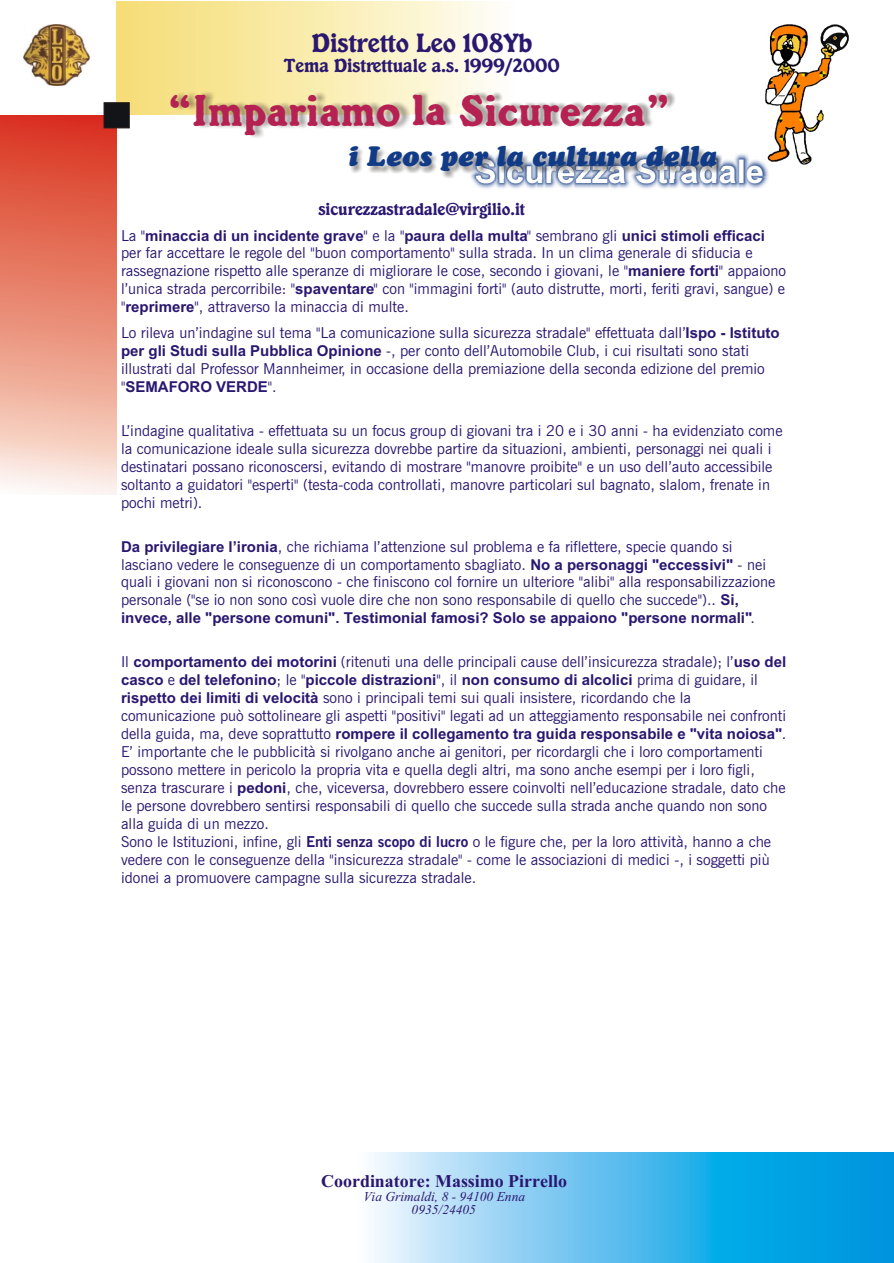
<style>
.page{position:relative;width:894px;height:1263px;background:#fff}
.page>*{position:absolute;margin:0;border:0;box-sizing:border-box;transform-origin:0 0}
.t1{font:44.55px "Gorilla BT";color:#b52152}
.t2{font:700 32.7px "Arial";color:#fff}
.t3{font:27.6px "Kabarett D";color:#291770}
.t4{font:27px "Cooper Blk It Hd BT";color:#123b87}
.t5{font:19.95px "Kabarett D";color:#291770}
.t6{font:18px "Kabarett D";color:#291770}
.t7{font:700 18px "Times New Roman";color:#291770}
.t8{font:15px/18px "News Goth BT";color:#291770}
.t9{font:700 15px "Arial";color:#291770}
.t10{font:italic 13.5px/13.5px "Times New Roman";color:#291770;text-align:center}
.s1{font-family:"News Goth BT";font-weight:400}
.s2{font-family:"Arial";font-weight:700}
.s3{font-weight:700}
</style>
<div class="page">
<img style="left:372px;top:1152px;width:522px;height:111px">
<img style="left:117px;top:1px;width:375px;height:114px">
<img style="left:765px;top:24px;width:84px;height:141px">
<img style="left:454px;top:91px;width:221px;height:36px">
<img style="left:415px;top:91px;width:39px;height:35px">
<img style="left:172px;top:91px;width:238px;height:47px">
<img style="left:472px;top:152px;width:299px;height:37px">
<img style="left:351px;top:148px;width:372px;height:31px">
<img style="left:23px;top:24px;width:67px;height:61px">
<img style="left:0;top:115px;width:117px;height:380px">
<div style="left:104px;top:103px;width:25px;height:25px;background:#121417;border:1px solid #1f1a17"></div>
<h3 class="t3" style="left:312px;top:29px;width:222px">Distretto Leo 108Yb</h3>
<h3 class="t5" style="left:284px;top:55px;width:278px">Tema Distrettuale a.s. 1999/2000</h3>
<h1 class="t1" style="left:168px;top:92px;width:504px">“Impariamo la Sicurezza”</h1>
<h2 class="t2" style="left:475px;top:159px;width:290px">Sicurezza Stradale</h2>
<h3 class="t4" style="left:349px;top:146px;width:370px">i Leos per la cultura della</h3>
<p class="t6" style="left:318px;top:200px;width:208px">sicurezzastradale@virgilio.it</p>
<p class="t9" style="left:121px;top:230px;width:646px"><span class="s1">La "</span>minaccia di un incidente grave<span class="s1">" e la "</span>paura della multa<span class="s1">" sembrano gli</span> unici stimoli efficaci</p>
<p class="t8" style="left:121px;top:246px;width:666px">per far accettare le regole del "buon comportamento" sulla strada. In un clima generale di sfiducia e rassegnazione rispetto alle speranze di migliorare le cose, secondo i giovani, le "<span class="s2">maniere forti</span>" appaiono l’unica strada percorribile: "<span class="s2">spaventare</span>" con "immagini forti" (auto distrutte, morti, feriti gravi, sangue) e "<span class="s2">reprimere</span>", attraverso la minaccia di multe.</p>
<p class="t8" style="left:121px;top:325px;width:660px">Lo rileva un’indagine sul tema "La comunicazione sulla sicurezza stradale" effettuata dall’<span class="s2">Ispo - Istituto per gli Studi sulla Pubblica Opinione</span> -, per conto dell’Automobile Club, i cui risultati sono stati illustrati dal Professor Mannheimer, in occasione della premiazione della seconda edizione del premio</p>
<p class="t9" style="left:121px;top:381px;width:157px"><span class="s1">"</span>SEMAFORO VERDE<span class="s1">".</span></p>
<p class="t8" style="left:121px;top:423px;width:663px">L’indagine qualitativa - effettuata su un focus group di giovani tra i 20 e i 30 anni - ha evidenziato come la comunicazione ideale sulla sicurezza dovrebbe partire da situazioni, ambienti, personaggi nei quali i destinatari possano riconoscersi, evitando di mostrare "manovre proibite" e un uso dell’auto accessibile soltanto a guidatori "esperti" (testa-coda controllati, manovre particolari sul bagnato, slalom, frenate in pochi metri).</p>
<p class="t8" style="left:121px;top:539px;width:656px"><span class="s2">Da privilegiare l’ironia</span>, che richiama l’attenzione sul problema e fa riflettere, specie quando si lasciano vedere le conseguenze di un comportamento sbagliato. <span class="s2">No a personaggi "eccessivi"</span> - nei quali i giovani non si riconoscono - che finiscono col fornire un ulteriore "alibi" alla responsabilizzazione personale ("se io non sono così vuole dire che non sono responsabile di quello che succede").. <span class="s2">Si,</span></p>
<p class="t9" style="left:121px;top:612px;width:636px">invece, alle "persone comuni". Testimonial famosi? Solo se appaiono "persone normali"<span class="s1">.</span></p>
<p class="t8" style="left:121px;top:654px;width:667px">Il <span class="s2">comportamento dei motorini</span> (ritenuti una delle principali cause dell’insicurezza stradale); l’<span class="s2">uso del</span></p>
<p class="t9" style="left:121px;top:674px;width:638px">casco <span class="s1">e</span> del telefonino<span class="s1">; le "</span>piccole distrazioni<span class="s1">", il</span> non consumo di alcolici <span class="s1">prima di guidare, il</span></p>
<p class="t8" style="left:121px;top:690px;width:667px"><span class="s2">rispetto dei limiti di velocità</span> sono i principali temi sui quali insistere, ricordando che la comunicazione può sottolineare gli aspetti "positivi" legati ad un atteggiamento responsabile nei confronti</p>
<p class="t9" style="left:121px;top:728px;width:667px"><span class="s1">della guida, ma, deve soprattutto</span> rompere il collegamento tra guida responsabile e "vita noiosa"<span class="s1">.</span></p>
<p class="t8" style="left:121px;top:744px;width:666px">E’ importante che le pubblicità si rivolgano anche ai genitori, per ricordargli che i loro comportamenti possono mettere in pericolo la propria vita e quella degli altri, ma sono anche esempi per i loro figli, senza trascurare i <span class="s2">pedoni</span>, che, viceversa, dovrebbero essere coinvolti nell’educazione stradale, dato che le persone dovrebbero sentirsi responsabili di quello che succede sulla strada anche quando non sono alla guida di un mezzo.<br>Sono le Istituzioni, infine, gli <span class="s3">Enti senza scopo di lucro</span> o le figure che, per la loro attività, hanno a che vedere con le conseguenze della "insicurezza stradale" - come le associazioni di medici -, i soggetti più idonei a promuovere campagne sulla sicurezza stradale.</p>
<p class="t7" style="left:321px;top:1175px;width:247px">Coordinatore: Massimo Pirrello</p>
<p class="t10" style="left:363px;top:1191px;width:163px">Via Grimaldi, 8 - 94100 Enna<br>0935/24405</p>
</div>
